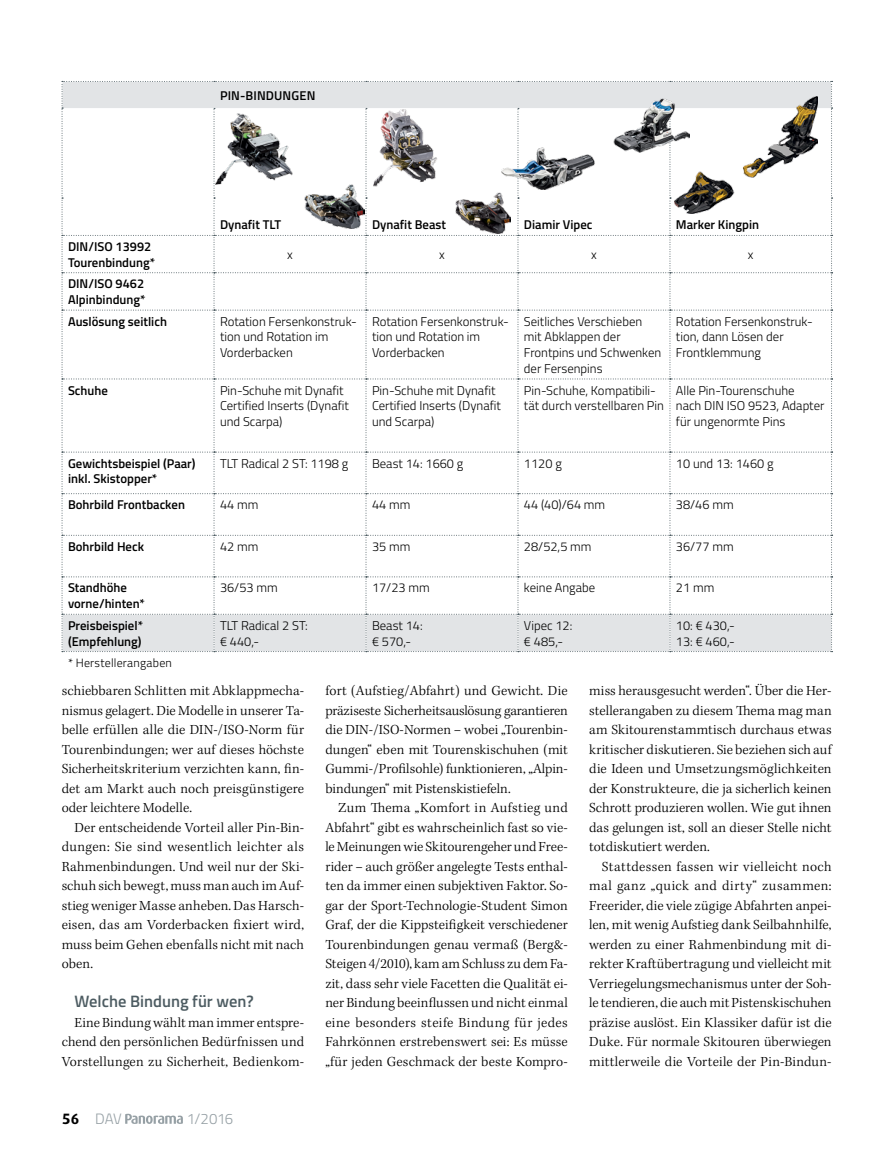
<style>
.page{position:relative;width:872px;height:1149px;background:#fff}
.page>*{position:absolute;margin:0;border:0;box-sizing:border-box;transform-origin:0 0}
.t1{font:600 16.5px "Titillium";color:#4d5c62}
.t2{font:300 15px "Titillium";letter-spacing:-.02em;color:#96a0a5}
.t3{font:300 14.25px/19.5px "Kepler Std";letter-spacing:.005em;color:#000;text-align:justify}
.t4{font:300 12.75px/15.8px "Titillium";color:#000}
.t5{font:600 12.75px/15.8px "Titillium";color:#000}
.t6{font:300 12px "Titillium";letter-spacing:.015em;color:#000}
.s1{font-family:"Dax";font-weight:700;color:#000}
</style>
<div class="page">
<svg style="left:125px;top:1113px;width:58px;height:10px"></svg>
<svg style="left:62px;top:81px;width:770px;height:571px"></svg>
<img style="left:502px;top:99px;width:172px;height:90px">
<img style="left:373px;top:109px;width:137px;height:124px">
<img style="left:216px;top:114px;width:148px;height:115px">
<img style="left:674px;top:96px;width:143px;height:117px">
<p class="t5" style="left:220px;top:86px;width:97px">Pin-Bindungen</p>
<p class="t5" style="left:220px;top:216px;width:63px">Dynafit TLT</p>
<p class="t5" style="left:372px;top:216px;width:76px">Dynafit Beast</p>
<p class="t5" style="left:524px;top:216px;width:70px">Diamir Vipec</p>
<p class="t5" style="left:676px;top:216px;width:85px">Marker Kingpin</p>
<p class="t5" style="left:68px;top:238px;width:89px">DIN/ISO 13992<br>Tourenbindung*</p>
<p class="t4" style="left:287px;top:246px;width:7px">x</p>
<p class="t4" style="left:439px;top:246px;width:7px">x</p>
<p class="t4" style="left:591px;top:246px;width:7px">x</p>
<p class="t4" style="left:748px;top:246px;width:7px">x</p>
<p class="t5" style="left:68px;top:275px;width:79px">DIN/ISO 9462<br>Alpinbindung*</p>
<p class="t5" style="left:68px;top:312px;width:100px">Auslösung seitlich</p>
<p class="t4" style="left:220px;top:312px;width:138px">Rotation Fersenkonstruk&shy;tion und Rotation im<br>Vorderbacken</p>
<p class="t4" style="left:372px;top:312px;width:138px">Rotation Fersenkonstruk&shy;tion und Rotation im<br>Vorderbacken</p>
<p class="t4" style="left:524px;top:312px;width:139px">Seitliches Verschieben mit Abklappen der<br>Frontpins und Schwenken der Fersenpins</p>
<p class="t4" style="left:676px;top:312px;width:138px">Rotation Fersenkonstruk&shy;tion, dann Lösen der<br>Frontklemmung</p>
<p class="t5" style="left:68px;top:381px;width:41px">Schuhe</p>
<p class="t4" style="left:220px;top:381px;width:130px">Pin-Schuhe mit Dynafit<br>Certified Inserts (Dynafit und Scarpa)</p>
<p class="t4" style="left:372px;top:381px;width:130px">Pin-Schuhe mit Dynafit<br>Certified Inserts (Dynafit und Scarpa)</p>
<p class="t4" style="left:524px;top:381px;width:141px">Pin-Schuhe, Kompatibili&shy;tät durch verstellbaren Pin</p>
<p class="t4" style="left:676px;top:381px;width:150px">Alle Pin-Tourenschuhe<br>nach DIN ISO 9523, Adapter für ungenormte Pins</p>
<p class="t5" style="left:68px;top:454px;width:129px">Gewichtsbeispiel (Paar) inkl. Skistopper*</p>
<p class="t4" style="left:220px;top:454px;width:130px">TLT Radical 2 ST: 1198 g</p>
<p class="t4" style="left:372px;top:454px;width:93px">Beast 14: 1660 g</p>
<p class="t4" style="left:524px;top:454px;width:39px">1120 g</p>
<p class="t4" style="left:676px;top:454px;width:99px">10 und 13: 1460 g</p>
<p class="t5" style="left:68px;top:496px;width:118px">Bohrbild Frontbacken</p>
<p class="t4" style="left:220px;top:496px;width:40px">44 mm</p>
<p class="t4" style="left:372px;top:496px;width:40px">44 mm</p>
<p class="t4" style="left:524px;top:496px;width:83px">44 (40)/64 mm</p>
<p class="t4" style="left:676px;top:496px;width:59px">38/46 mm</p>
<p class="t5" style="left:68px;top:537px;width:77px">Bohrbild Heck</p>
<p class="t4" style="left:220px;top:537px;width:40px">42 mm</p>
<p class="t4" style="left:372px;top:537px;width:40px">35 mm</p>
<p class="t4" style="left:524px;top:537px;width:69px">28/52,5 mm</p>
<p class="t4" style="left:676px;top:537px;width:59px">36/77 mm</p>
<p class="t5" style="left:68px;top:579px;width:78px">Standhöhe vorne/hinten*</p>
<p class="t4" style="left:220px;top:579px;width:59px">36/53 mm</p>
<p class="t4" style="left:372px;top:579px;width:59px">17/23 mm</p>
<p class="t4" style="left:524px;top:579px;width:73px">keine Angabe</p>
<p class="t4" style="left:676px;top:579px;width:40px">21 mm</p>
<p class="t5" style="left:68px;top:616px;width:76px">Preisbeispiel* (Empfehlung)</p>
<p class="t4" style="left:220px;top:616px;width:89px">TLT Radical 2 ST: € 440,-</p>
<p class="t4" style="left:372px;top:616px;width:52px">Beast 14: € 570,-</p>
<p class="t4" style="left:524px;top:616px;width:50px">Vipec 12: € 485,-</p>
<p class="t4" style="left:676px;top:616px;width:60px">10: € 430,-<br>13: € 460,-</p>
<p class="t6" style="left:68px;top:653px;width:105px">* Herstellerangaben</p>
<p class="t3" style="left:62px;top:681px;width:244px">schiebbaren Schlitten mit Abklappmecha&shy;nismus gelagert. Die Modelle in unserer Ta&shy;belle erfüllen alle die DIN-/ISO-Norm für Tourenbindungen; wer auf dieses höchste Sicherheitskriterium verzichten kann, fin&shy;det am Markt auch noch preisgünstigere oder leichtere Modelle.</p>
<p class="t3" style="left:62px;top:817px;width:244px;text-indent:13px">Der entscheidende Vorteil aller Pin-Bin&shy;dungen: Sie sind wesentlich leichter als Rahmenbindungen. Und weil nur der Ski&shy;schuh sich bewegt, muss man auch im Auf&shy;stieg weniger Masse anheben. Das Harsch&shy;eisen, das am Vorderbacken fixiert wird, muss beim Gehen ebenfalls nicht mit nach oben.</p>
<p class="t1" style="left:74px;top:988px;width:181px">Welche Bindung für wen?</p>
<p class="t3" style="left:62px;top:1012px;width:244px;text-indent:13px">Eine Bindung wählt man immer entspre&shy;chend den persönlichen Bedürfnissen und Vorstellungen zu Sicherheit, Bedienkom-</p>
<p class="t2" style="left:62px;top:1107px;width:61px"><span class="s1">56</span> DAV</p>
<p class="t2" style="left:187px;top:1107px;width:48px">1/2016</p>
<p class="t3" style="left:325px;top:681px;width:244px">fort (Aufstieg/Abfahrt) und Gewicht. Die präziseste Sicherheitsauslösung garantieren die DIN-/ISO-Normen – wobei „Tourenbin&shy;dungen“ eben mit Tourenskischuhen (mit Gummi-/Profilsohle) funktionieren, „Alpin&shy;bindungen“ mit Pistenskistiefeln.</p>
<p class="t3" style="left:325px;top:798px;width:244px;text-indent:13px">Zum Thema „Komfort in Aufstieg und Abfahrt“ gibt es wahrscheinlich fast so vie&shy;le Meinungen wie Skitourengeher und Free&shy;rider – auch größer angelegte Tests enthal&shy;ten da immer einen subjektiven Faktor. So&shy;gar der Sport-Technologie-Student Simon Graf, der die Kippsteifigkeit verschiedener Tourenbindungen genau vermaß (Berg&amp;- Steigen 4/2010), kam am Schluss zu dem Fa&shy;zit, dass sehr viele Facetten die Qualität ei&shy;ner Bindung beeinflussen und nicht einmal eine besonders steife Bindung für jedes Fahrkönnen erstrebenswert sei: Es müsse „für jeden Geschmack der beste Kompro-</p>
<p class="t3" style="left:589px;top:681px;width:244px">miss herausgesucht werden“. Über die Her&shy;stellerangaben zu diesem Thema mag man am Skitourenstammtisch durchaus etwas kritischer diskutieren. Sie beziehen sich auf die Ideen und Umsetzungsmöglichkeiten der Konstrukteure, die ja sicherlich keinen Schrott produzieren wollen. Wie gut ihnen das gelungen ist, soll an dieser Stelle nicht totdiskutiert werden.</p>
<p class="t3" style="left:589px;top:856px;width:244px;text-indent:13px">Stattdessen fassen wir vielleicht noch mal ganz „quick and dirty“ zusammen:<br>Freerider, die viele zügige Abfahrten anpei&shy;len, mit wenig Aufstieg dank Seilbahnhilfe, werden zu einer Rahmenbindung mit di&shy;rekter Kraftübertragung und vielleicht mit Verriegelungsmechanismus unter der Soh&shy;le tendieren, die auch mit Pistenskischuhen präzise auslöst. Ein Klassiker dafür ist die Duke. Für normale Skitouren überwiegen mittlerweile die Vorteile der Pin-Bindun-</p>
</div>
